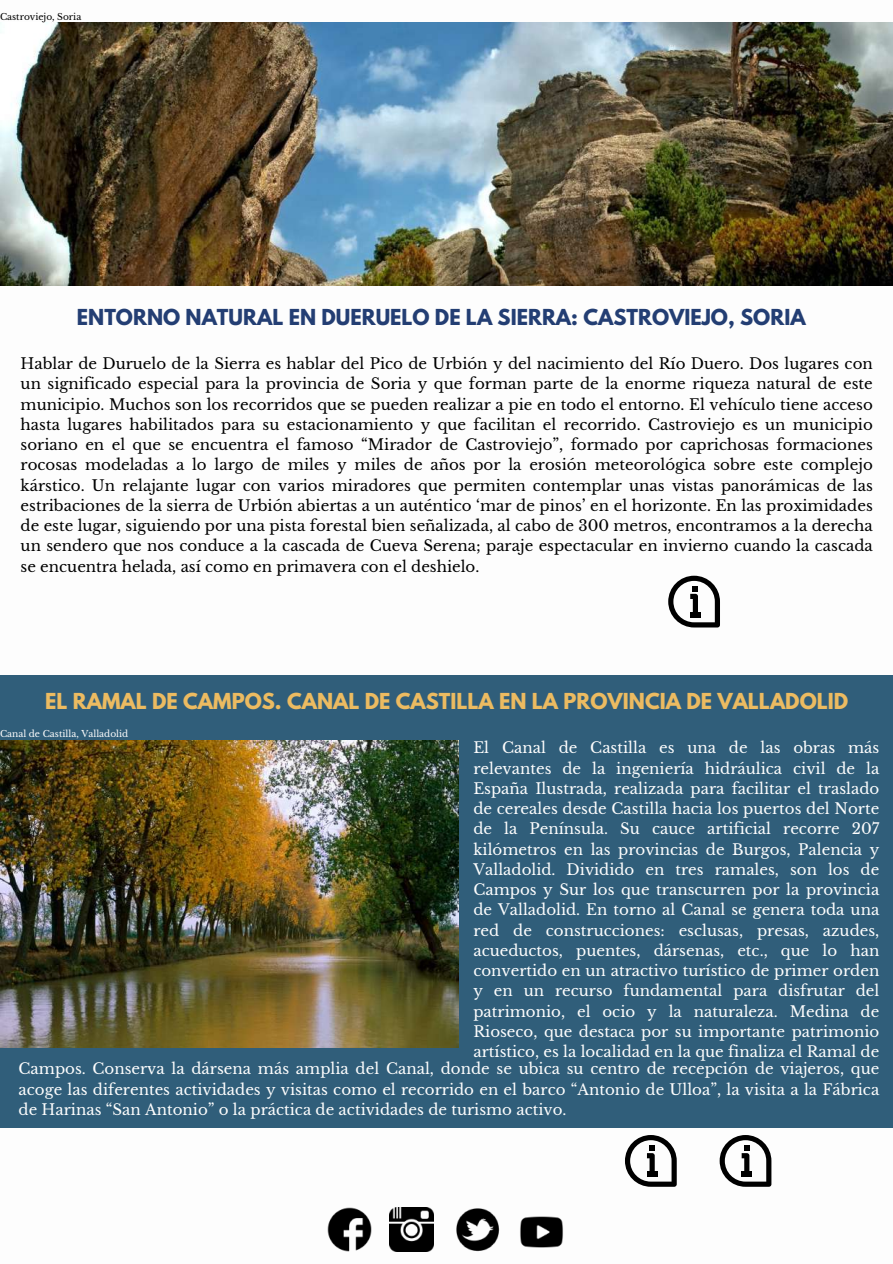
<style>
.page{position:relative;width:893px;height:1264px;background:#fff}
.page>*{position:absolute;margin:0;border:0;box-sizing:border-box;transform-origin:0 0}
.t1{font:700 19.5px "League Spartan";color:#ecbb61}
.t2{font:700 19.5px "League Spartan";color:#233e73}
.t3{font:15px/20.2px "Libre Baskerville";color:#000;text-align:justify}
.t4{font:15px/20.2px "Libre Baskerville";color:#fdfdfd;text-align:justify}
.t5{font:9px "Libre Baskerville";color:#fdfdfd}
.t6{font:9px "Libre Baskerville";color:#000}
</style>
<div class="page">
<div style="left:0;top:675px;width:892px;height:453px;background:#305e7a"></div>
<svg style="left:719px;top:1135px;width:52px;height:51px"></svg>
<img style="left:328px;top:1207px;width:43px;height:44px">
<img style="left:456px;top:1208px;width:44px;height:44px">
<img style="left:520px;top:1216px;width:43px;height:32px">
<img style="left:389px;top:1207px;width:44px;height:44px">
<svg style="left:668px;top:575px;width:52px;height:52px"></svg>
<svg style="left:625px;top:1135px;width:51px;height:51px"></svg>
<img style="left:0;top:23px;width:892px;height:262px">
<img style="left:0;top:740px;width:458px;height:307px">
<p class="t6" style="left:0;top:11px;width:83px">Castroviejo, Soria</p>
<h1 class="t2" style="left:77px;top:307px;width:730px">ENTORNO NATURAL EN DUERUELO DE LA SIERRA: CASTROVIEJO, SORIA</h1>
<p class="t3" style="left:21px;top:353px;width:853px">Hablar de Duruelo de la Sierra es hablar del Pico de Urbión y del nacimiento del Río Duero. Dos lugares con un significado especial para la provincia de Soria y que forman parte de la enorme riqueza natural de este municipio. Muchos son los recorridos que se pueden realizar a pie en todo el entorno. El vehículo tiene acceso hasta lugares habilitados para su estacionamiento y que facilitan el recorrido. Castroviejo es un municipio soriano en el que se encuentra el famoso “Mirador de Castroviejo”, formado por caprichosas formaciones rocosas modeladas a lo largo de miles y miles de años por la erosión meteorológica sobre este complejo kárstico. Un relajante lugar con varios miradores que permiten contemplar unas vistas panorámicas de las estribaciones de la sierra de Urbión abiertas a un auténtico ‘mar de pinos’ en el horizonte. En las proximidades de este lugar, siguiendo por una pista forestal bien señalizada, al cabo de 300 metros, encontramos a la derecha un sendero que nos conduce a la cascada de Cueva Serena; paraje espectacular en invierno cuando la cascada se encuentra helada, así como en primavera con el deshielo.</p>
<h1 class="t1" style="left:45px;top:692px;width:804px">EL RAMAL DE CAMPOS. CANAL DE CASTILLA EN LA PROVINCIA DE VALLADOLID</h1>
<p class="t5" style="left:0;top:728px;width:130px">Canal de Castilla, Valladolid</p>
<p class="t4" style="left:473px;top:738px;width:407px">El Canal de Castilla es una de las obras más relevantes de la ingeniería hidráulica civil de la España Ilustrada, realizada para facilitar el traslado de cereales desde Castilla hacia los puertos del Norte de la Península. Su cauce artificial recorre 207 kilómetros en las provincias de Burgos, Palencia y Valladolid. Dividido en tres ramales, son los de Campos y Sur los que transcurren por la provincia de Valladolid. En torno al Canal se genera toda una red de construcciones: esclusas, presas, azudes, acueductos, puentes, dársenas, etc., que lo han convertido en un atractivo turístico de primer orden y en un recurso fundamental para disfrutar del patrimonio, el ocio y la naturaleza. Medina de Rioseco, que destaca por su importante patrimonio artístico, es la localidad en la que finaliza el Ramal de</p>
<p class="t4" style="left:19px;top:1059px;width:862px">Campos. Conserva la dársena más amplia del Canal, donde se ubica su centro de recepción de viajeros, que acoge las diferentes actividades y visitas como el recorrido en el barco “Antonio de Ulloa”, la visita a la Fábrica de Harinas “San Antonio” o la práctica de actividades de turismo activo.</p>
</div>
